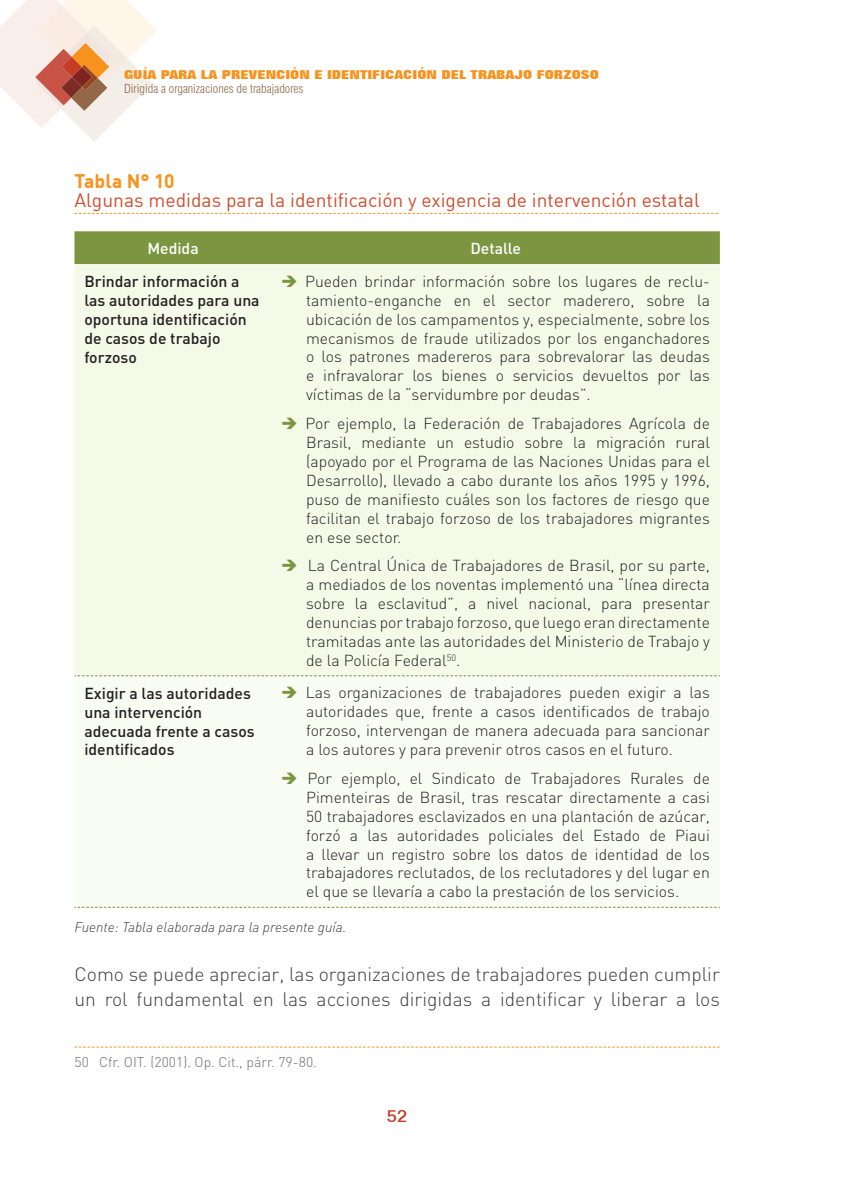
<style>
.page{position:relative;width:844px;height:1191px;background:#fff}
.page>*{position:absolute;margin:0;border:0;box-sizing:border-box;transform-origin:0 0}
.t1{font:300 19.25px/24.5px "DIN";color:#3e3e3f}
.t2{font:19.25px "DIN";color:#cd5030}
.t3{font:700 19.25px "DIN";color:#f7931d}
.t4{font:500 17.5px "Folio BT";color:#c83b24}
.t5{font:300 15.75px/18.9px "DIN";color:#231f20;text-align:justify}
.t6{font:500 15.75px/18.9px "DIN";color:#231f20}
.t7{font:500 15.75px "DIN";color:#fff}
.t8{font:italic 300 14px "DIN";color:#3e3e3f}
.t9{font:300 14px "DIN";color:#6c6d70}
.t10{font:800 12.25px "Folio BT";color:#f7931d}
.t11{font:300 condensed 12.25px "Swiss 721 BT";color:#936848}
.s1{color:#7b9540}
</style>
<div class="page">
<svg style="left:0;top:0;width:157px;height:142px"></svg>
<svg style="left:74px;top:213px;width:643px;height:1px"></svg>
<div style="left:74px;top:231px;width:645px;height:33px;background:#7b9540"></div>
<div style="left:74px;top:264px;width:645px;height:411px;background:#f4f9e8"></div>
<div style="left:74px;top:676px;width:645px;height:231px;background:#f9fcf3"></div>
<svg style="left:74px;top:675px;width:645px;height:1px"></svg>
<svg style="left:74px;top:907px;width:645px;height:1px"></svg>
<svg style="left:74px;top:1046px;width:645px;height:1px"></svg>
<p class="t10" style="left:124px;top:67px;width:476px">GUÍA PARA LA PREVENCIÓN E IDENTIFICACIÓN DEL TRABAJO FORZOSO</p>
<p class="t11" style="left:124px;top:82px;width:181px">Dirigida a organizaciones de trabajadores</p>
<p class="t3" style="left:74px;top:168px;width:101px">Tabla N° 10</p>
<p class="t2" style="left:74px;top:188px;width:626px">Algunas medidas para la identificación y exigencia de intervención estatal</p>
<p class="t7" style="left:147px;top:238px;width:53px">Medida</p>
<p class="t7" style="left:470px;top:238px;width:52px">Detalle</p>
<p class="t6" style="left:84px;top:271px;width:177px">Brindar información a las autoridades para una oportuna identificación de casos de trabajo forzoso</p>
<p class="t5" style="left:306px;top:271px;width:405px;text-indent:-25px"><span class="s1">➔</span> Pueden brindar información sobre los lugares de reclu&shy;tamiento-enganche en el sector maderero, sobre la ubicación de los campamentos y, especialmente, sobre los mecanismos de fraude utilizados por los enganchadores o los patrones madereros para sobrevalorar las deudas e infravalorar los bienes o servicios devueltos por las víctimas de la “servidumbre por deudas”.</p>
<p class="t5" style="left:306px;top:414px;width:405px;text-indent:-25px"><span class="s1">➔</span> Por ejemplo, la Federación de Trabajadores Agrícola de Brasil, mediante un estudio sobre la migración rural (apoyado por el Programa de las Naciones Unidas para el Desarrollo), llevado a cabo durante los años 1995 y 1996, puso de manifiesto cuáles son los factores de riesgo que facilitan el trabajo forzoso de los trabajadores migrantes en ese sector.</p>
<p class="t5" style="left:306px;top:556px;width:405px;text-indent:-25px"><span class="s1">➔</span> La Central Única de Trabajadores de Brasil, por su parte, a mediados de los noventas implementó una “línea directa sobre la esclavitud”, a nivel nacional, para presentar denuncias por trabajo forzoso, que luego eran directamente tramitadas ante las autoridades del Ministerio de Trabajo y de la Policía Federal<sup>50</sup>.</p>
<p class="t6" style="left:84px;top:683px;width:172px">Exigir a las autoridades una intervención adecuada frente a casos identificados</p>
<p class="t5" style="left:306px;top:683px;width:405px;text-indent:-25px"><span class="s1">➔</span> Las organizaciones de trabajadores pueden exigir a las autoridades que, frente a casos identificados de trabajo forzoso, intervengan de manera adecuada para sancionar a los autores y para prevenir otros casos en el futuro.</p>
<p class="t5" style="left:306px;top:768px;width:405px;text-indent:-25px"><span class="s1">➔</span> Por ejemplo, el Sindicato de Trabajadores Rurales de Pimenteiras de Brasil, tras rescatar directamente a casi 50 trabajadores esclavizados en una plantación de azúcar, forzó a las autoridades policiales del Estado de Piaui a llevar un registro sobre los datos de identidad de los trabajadores reclutados, de los reclutadores y del lugar en el que se llevaría a cabo la prestación de los servicios.</p>
<p class="t8" style="left:74px;top:918px;width:273px">Fuente: Tabla elaborada para la presente guía.</p>
<p class="t1" style="left:74px;top:962px;width:646px">Como se puede apreciar, las organizaciones de trabajadores pueden cumplir un rol fundamental en las acciones dirigidas a identificar y liberar a los</p>
<p class="t9" style="left:74px;top:1053px;width:244px">50 Cfr. OIT. (2001). Op. Cit., párr. 79-80.</p>
<p class="t4" style="left:387px;top:1104px;width:22px">52</p>
</div>
